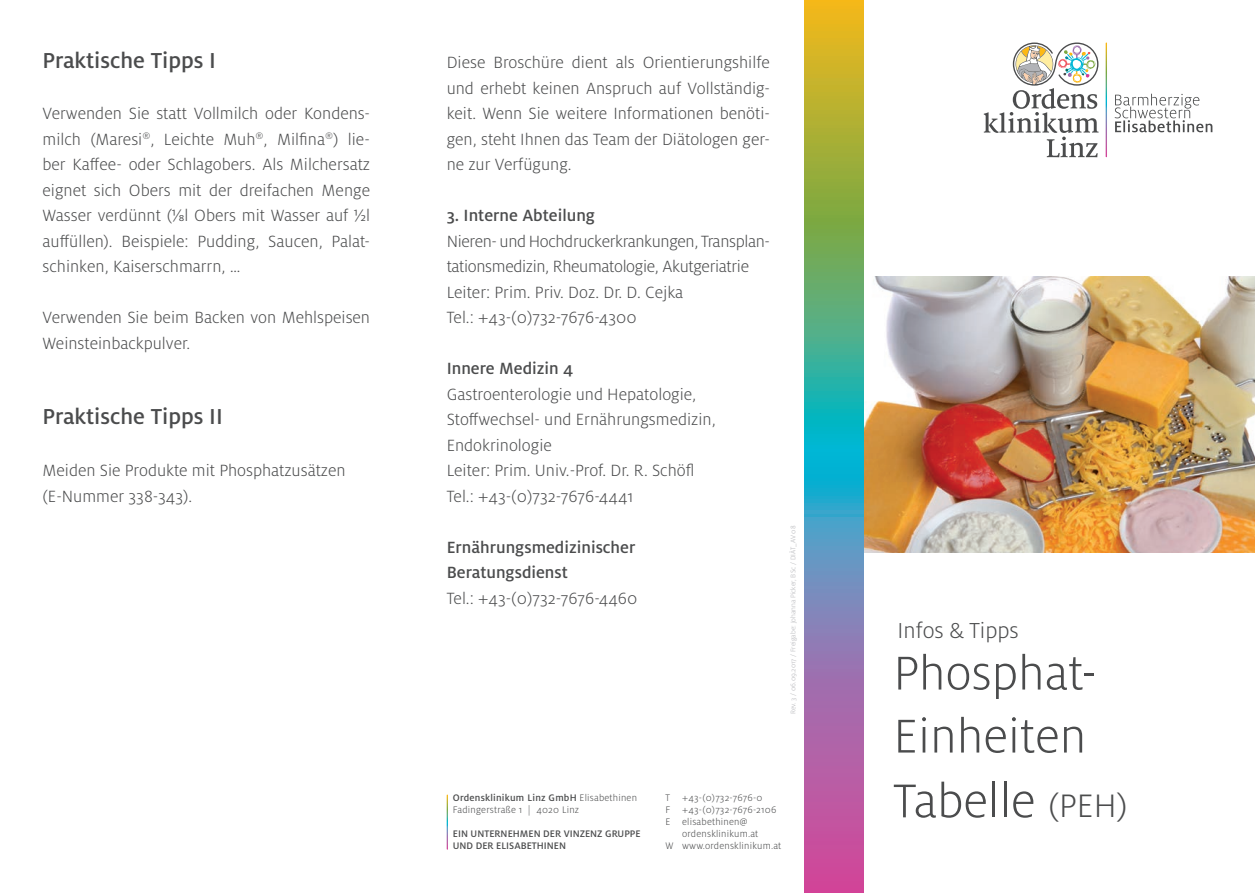
<style>
.page{position:relative;width:1255px;height:893px;background:#fff}
.page>*{position:absolute;margin:0;border:0;box-sizing:border-box;transform-origin:0 0}
.t1{font:300 52.5px/63.9px "Milo OT";color:#4b4c4d}
.t2{font:500 24px "Milo OT";color:#4b4c4d}
.t3{font:300 24px "Milo OT";color:#4b4c4d}
.t4{font:300 18px/25.5px "Milo OT";color:#4b4c4d}
.t5{font:300 18px/25.5px "Milo OT";letter-spacing:-.02em;color:#4b4c4d}
.t6{font:500 18px/25.5px "Milo OT";color:#4b4c4d}
.t7{font:300 10.5px/12px "Milo OT";letter-spacing:.02em;color:#4b4c4d}
.t8{font:500 10.5px/12px "Milo OT";color:#4b4c4d}
.t9{font:300 7.5px "Milo OT";color:#b2b3b7}
.s1{font-weight:500}
.s2{font-size:36px}
</style>
<div class="page">
<img style="left:863px;top:276px;width:391px;height:277px">
<svg style="left:804px;top:0;width:59px;height:893px;background:#829488"></svg>
<svg style="left:983px;top:43px;width:115px;height:114px"></svg>
<svg style="left:1105px;top:43px;width:1px;height:114px"></svg>
<svg style="left:1114px;top:94px;width:98px;height:38px"></svg>
<h2 class="t2" style="left:43px;top:47px;width:175px">Praktische Tipps I</h2>
<p class="t4" style="left:43px;top:101px;width:329px;text-align:justify">Verwenden Sie statt Vollmilch oder Kondens&shy;milch (Maresi<sup>®</sup>, Leichte Muh<sup>®</sup>, Milfina<sup>®</sup>) lie&shy;ber Kaffee- oder Schlagobers. Als Milchersatz eignet sich Obers mit der dreifachen Menge Wasser verdünnt (1/8l Obers mit Wasser auf 1/2l auffüllen). Beispiele: Pudding, Saucen, Palat&shy;schinken, Kaiserschmarrn, …</p>
<p class="t4" style="left:43px;top:305px;width:329px">Verwenden Sie beim Backen von Mehlspeisen<br>Weinsteinbackpulver.</p>
<h2 class="t2" style="left:43px;top:403px;width:182px">Praktische Tipps II</h2>
<p class="t4" style="left:43px;top:458px;width:304px">Meiden Sie Produkte mit Phosphatzusätzen (E-Nummer 338-343).</p>
<p class="t4" style="left:446px;top:50px;width:325px;text-align:justify">Diese Broschüre dient als Orientierungshilfe und erhebt keinen Anspruch auf Vollständig&shy;keit. Wenn Sie weitere Informationen benöti&shy;gen, steht Ihnen das Team der Diätologen ger&shy;ne zur Verfügung.</p>
<p class="t6" style="left:446px;top:203px;width:150px">3. Interne Abteilung</p>
<p class="t5" style="left:446px;top:228px;width:325px">Nieren- und Hochdruckerkrankungen, Transplan&shy;tationsmedizin, Rheumatologie, Akutgeriatrie Leiter: Prim. Priv. Doz. Dr. D. Cejka<br>Tel.: +43-(0)732-7676-4300</p>
<p class="t6" style="left:446px;top:356px;width:128px">Innere Medizin 4</p>
<p class="t4" style="left:446px;top:381px;width:270px">Gastroenterologie und Hepatologie,<br>Stoffwechsel- und Ernährungsmedizin,<br>Endokrinologie<br>Leiter: Prim. Univ.-Prof. Dr. R. Schöfl<br>Tel.: +43-(0)732-7676-4441</p>
<p class="t6" style="left:446px;top:534px;width:190px">Ernährungsmedizinischer<br>Beratungsdienst</p>
<p class="t4" style="left:446px;top:585px;width:192px">Tel.: +43-(0)732-7676-4460</p>
<p class="t9" style="left:789px;top:714px;width:190px;rotate:-90deg">Rev. 3 / 06.09.2017 / Freigabe: Johanna Picker, BSc / DIÄT_AV 08</p>
<p class="t7" style="left:453px;top:792px;width:186px"><span class="s1">Ordensklinikum Linz GmbH</span> Elisabethinen<br>Fadingerstraße 1 | 4020 Linz</p>
<p class="t8" style="left:453px;top:828px;width:189px">EIN UNTERNEHMEN DER VINZENZ GRUPPE<br>UND DER ELISABETHINEN</p>
<p class="t7" style="left:665px;top:792px;width:98px">T +43-(0)732-7676-0</p>
<p class="t7" style="left:665px;top:804px;width:112px">F +43-(0)732-7676-2106</p>
<p class="t7" style="left:665px;top:816px;width:83px">E elisabethinen@</p>
<p class="t7" style="left:682px;top:828px;width:78px">ordensklinikum.at</p>
<p class="t7" style="left:665px;top:840px;width:117px">W www.ordensklinikum.at</p>
<h2 class="t3" style="left:897px;top:617px;width:123px">Infos &amp; Tipps</h2>
<h1 class="t1" style="left:893px;top:642px;width:236px">Phosphat-<br>Einheiten<br>Tabelle <span class="s2">(PEH)</span></h1>
</div>
